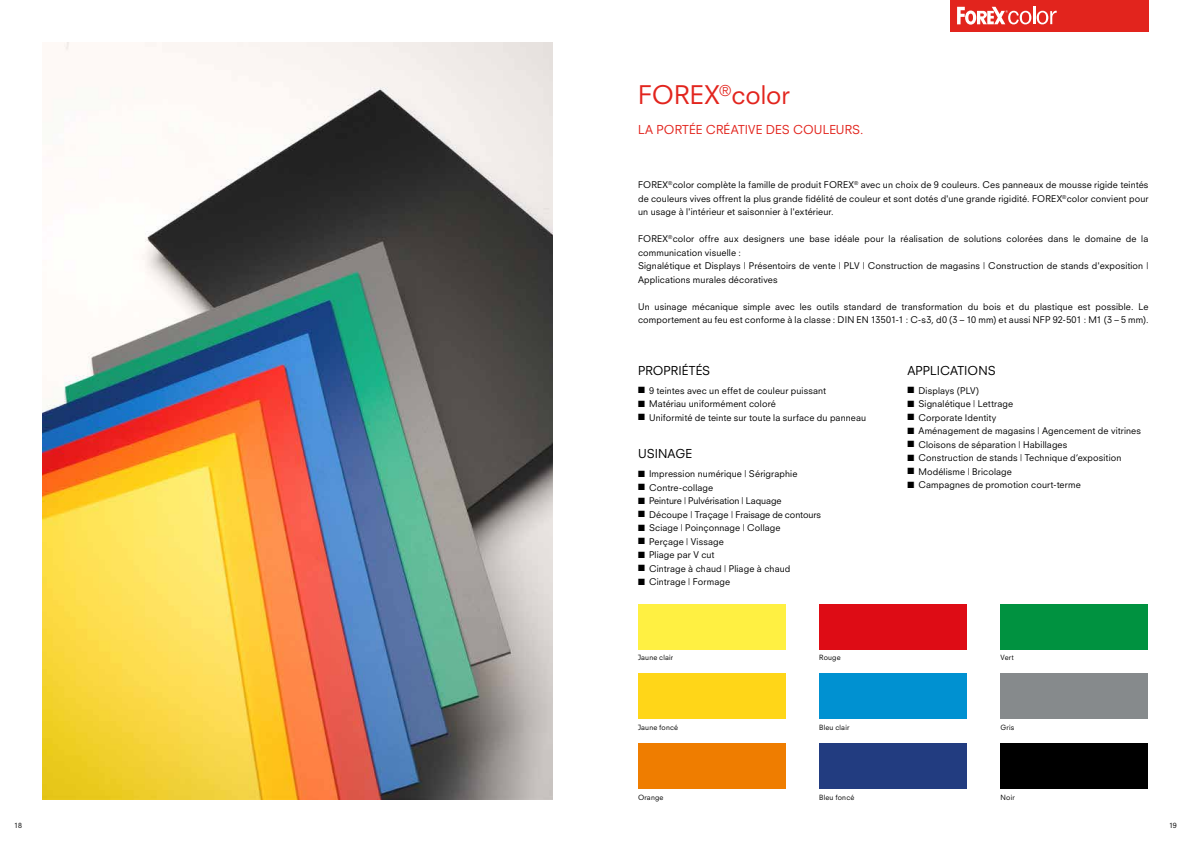
<style>
.page{position:relative;width:1191px;height:842px;background:#fff}
.page>*{position:absolute;margin:0;border:0;box-sizing:border-box;transform-origin:0 0}
.t1{font:25px "Neuzeit SLT Std";color:#e2241d}
.t2{font:12px "Neuzeit SLT Std";letter-spacing:.005em;color:#000}
.t3{font:12px "Neuzeit SLT Std";letter-spacing:.01em;color:#e2241d}
.t4{font:9px/13.5px "Neuzeit SLT Std";letter-spacing:.015em;color:#000}
.t5{font:9px "Neuzeit SLT Std";letter-spacing:-.005em;color:#000}
.t6{font:7px "Neuzeit SLT Std";letter-spacing:.025em;color:#000}
</style>
<div class="page">
<div style="left:950px;top:0;width:198px;height:31px;background:#e2241d"></div>
<img style="left:43px;top:43px;width:510px;height:756px">
<div style="left:1000px;top:604px;width:148px;height:45px;background:#009240"></div>
<div style="left:819px;top:604px;width:147px;height:45px;background:#de0c15"></div>
<div style="left:638px;top:604px;width:147px;height:45px;background:#fff042"></div>
<div style="left:1000px;top:674px;width:148px;height:45px;background:#868a8c"></div>
<div style="left:819px;top:674px;width:147px;height:45px;background:#0091d1"></div>
<div style="left:638px;top:674px;width:147px;height:45px;background:#ffd618"></div>
<div style="left:1000px;top:743px;width:148px;height:45px;background:#000"></div>
<div style="left:819px;top:743px;width:147px;height:45px;background:#223c80"></div>
<div style="left:638px;top:743px;width:147px;height:45px;background:#ef7d00"></div>
<svg style="left:957px;top:7px;width:99px;height:18px"></svg>
<h1 class="t1" style="left:638px;top:79px;width:153px">FOREX<sup>®</sup>color</h1>
<h2 class="t3" style="left:638px;top:122px;width:227px">LA PORTÉE CRÉATIVE DES COULEURS.</h2>
<p class="t4" style="left:638px;top:178px;width:512px;text-align:justify">FOREX<sup>®</sup>color complète la famille de produit FOREX<sup>®</sup> avec un choix de 9 couleurs. Ces panneaux de mousse rigide teintés de couleurs vives offrent la plus grande fidélité de couleur et sont dotés d'une grande rigidité. FOREX<sup>®</sup>color convient pour un usage à l'intérieur et saisonnier à l'extérieur.</p>
<p class="t4" style="left:638px;top:232px;width:512px">FOREX<sup>®</sup>color offre aux designers une base idéale pour la réalisation de solutions colorées dans le domaine de la communication visuelle :<br>Signalétique et Displays | Présentoirs de vente | PLV | Construction de magasins | Construction de stands d'exposition | Applications murales décoratives</p>
<p class="t4" style="left:638px;top:300px;width:512px">Un usinage mécanique simple avec les outils standard de transformation du bois et du plastique est possible. Le comportement au feu est conforme à la classe : DIN EN 13501-1 : C-s3, d0 (3 – 10 mm) et aussi NFP 92-501 : M1 (3 – 5 mm).</p>
<h2 class="t2" style="left:638px;top:363px;width:74px">PROPRIÉTÉS</h2>
<p class="t4" style="left:638px;top:384px;width:190px">■ 9 teintes avec un effet de couleur puissant</p>
<p class="t4" style="left:638px;top:397px;width:139px">■ Matériau uniformément coloré</p>
<p class="t4" style="left:638px;top:411px;width:230px">■ Uniformité de teinte sur toute la surface du panneau</p>
<h2 class="t2" style="left:638px;top:446px;width:56px">USINAGE</h2>
<p class="t4" style="left:638px;top:467px;width:161px">■ Impression numérique | Sérigraphie</p>
<p class="t4" style="left:638px;top:481px;width:77px">■ Contre-collage</p>
<p class="t5" style="left:638px;top:495px;width:145px">■ Peinture | Pulvérisation | Laquage</p>
<p class="t4" style="left:638px;top:508px;width:184px">■ Découpe | Traçage | Fraisage de contours</p>
<p class="t4" style="left:638px;top:521px;width:144px">■ Sciage | Poinçonnage | Collage</p>
<p class="t4" style="left:638px;top:535px;width:87px">■ Perçage | Vissage</p>
<p class="t4" style="left:638px;top:548px;width:78px">■ Pliage par V cut</p>
<p class="t4" style="left:638px;top:562px;width:154px">■ Cintrage à chaud | Pliage à chaud</p>
<p class="t4" style="left:638px;top:575px;width:93px">■ Cintrage | Formage</p>
<h2 class="t2" style="left:907px;top:363px;width:90px">APPLICATIONS</h2>
<p class="t4" style="left:907px;top:384px;width:73px">■ Displays (PLV)</p>
<p class="t4" style="left:907px;top:397px;width:107px">■ Signalétique | Lettrage</p>
<p class="t4" style="left:907px;top:411px;width:90px">■ Corporate Identity</p>
<p class="t4" style="left:907px;top:424px;width:235px">■ Aménagement de magasins | Agencement de vitrines</p>
<p class="t4" style="left:907px;top:438px;width:161px">■ Cloisons de séparation | Habillages</p>
<p class="t4" style="left:907px;top:451px;width:215px">■ Construction de stands | Technique d‘exposition</p>
<p class="t4" style="left:907px;top:465px;width:106px">■ Modélisme | Bricolage</p>
<p class="t4" style="left:907px;top:478px;width:175px">■ Campagnes de promotion court‑terme</p>
<p class="t6" style="left:638px;top:653px;width:37px">Jaune clair</p>
<p class="t6" style="left:819px;top:653px;width:23px">Rouge</p>
<p class="t6" style="left:1000px;top:653px;width:15px">Vert</p>
<p class="t6" style="left:638px;top:723px;width:42px">Jaune foncé</p>
<p class="t6" style="left:819px;top:723px;width:32px">Bleu clair</p>
<p class="t6" style="left:1000px;top:723px;width:15px">Gris</p>
<p class="t6" style="left:638px;top:793px;width:27px">Orange</p>
<p class="t6" style="left:819px;top:793px;width:37px">Bleu foncé</p>
<p class="t6" style="left:1000px;top:793px;width:16px">Noir</p>
<p class="t6" style="left:14px;top:821px;width:9px">18</p>
<p class="t6" style="left:1169px;top:821px;width:9px">19</p>
</div>
